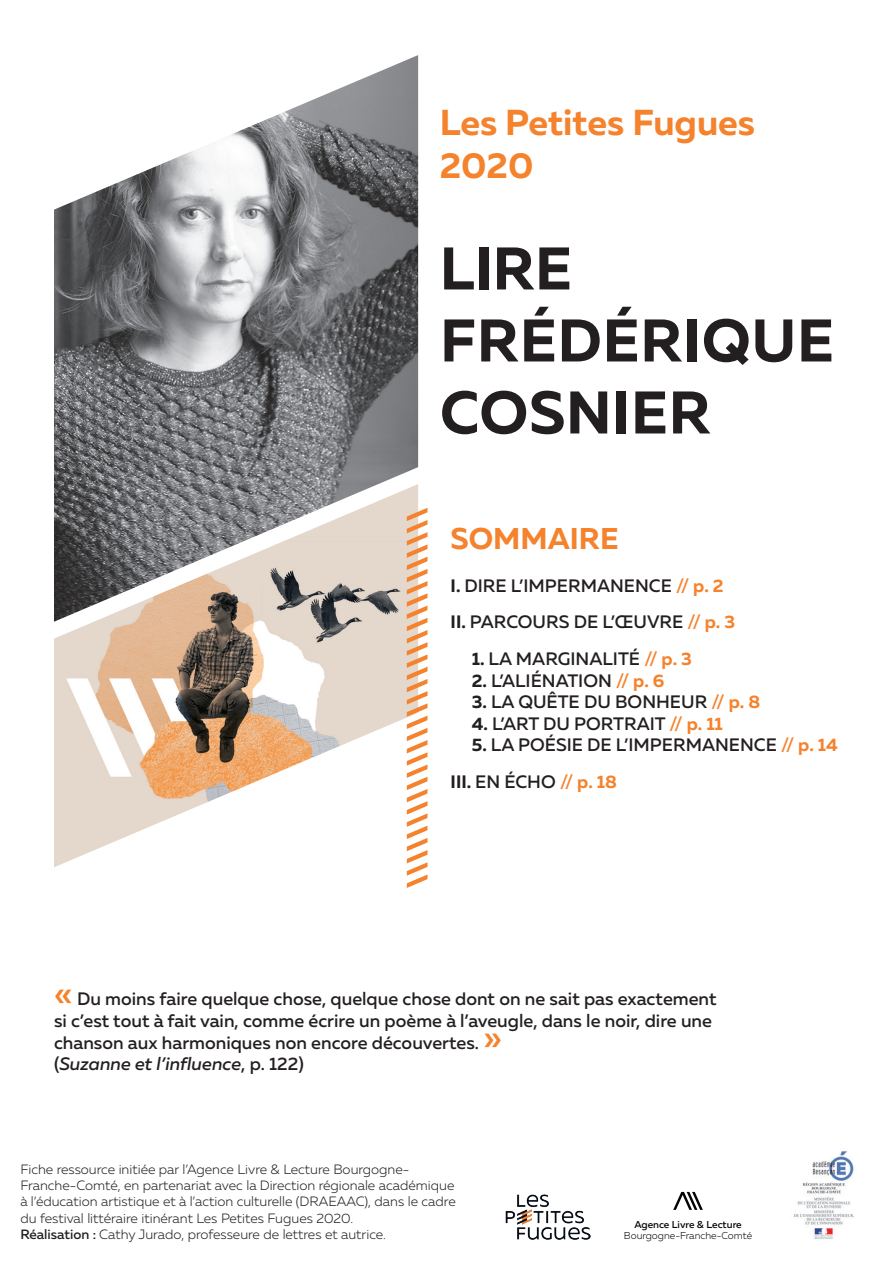
<style>
.page{position:relative;width:893px;height:1263px;background:#fff}
.page>*{position:absolute;margin:0;border:0;box-sizing:border-box;transform-origin:0 0}
.t1{font:700 60px/72px "Muller";letter-spacing:.01em;color:#231f20}
.t2{font:700 36px/43.2px "Muller";color:#f5822c}
.t3{font:700 30px "Muller";color:#f5822c}
.t4{font:500 18px/21.6px "Muller";color:#231f20}
.t5{font:300 13.5px/16.2px "Muller";color:#231f20}
.t6{font:300 10.05px "Muller";color:#040503}
.t7{font:500 10.05px "Muller";color:#040503}
.s1{font-weight:700}
.s2{font-weight:700;color:#f5822c}
.s3{font-size:36px;color:#f5822c}
.s4{font-style:italic}
.s5{font-weight:500}
</style>
<div class="page">
<img style="left:54px;top:55px;width:364px;height:429px">
<img style="left:54px;top:484px;width:364px;height:383px">
<svg style="left:403px;top:504px;width:25px;height:384px"></svg>
<svg style="left:673px;top:1192px;width:30px;height:18px"></svg>
<img style="left:505px;top:1195px;width:85px;height:45px">
<img style="left:794px;top:1151px;width:60px;height:88px">
<h2 class="t2" style="left:440px;top:101px;width:317px">Les Petites Fugues<br>2020</h2>
<h1 class="t1" style="left:440px;top:232px;width:389px">LIRE<br>Frédérique<br>Cosnier</h1>
<h3 class="t3" style="left:451px;top:519px;width:169px">SOMMAIRE</h3>
<p class="t4" style="left:451px;top:567px;width:286px;line-height:36.6px"><span class="s1">I.</span> DIRE L’IMPERMANENCE <span class="s2">// p. 2<br></span><span class="s1">II.</span> PARCOURS DE L’ŒUVRE <span class="s2">// p. 3</span></p>
<p class="t4" style="left:472px;top:648px;width:222px"><span class="s1">1.</span> LA MARGINALITÉ <span class="s2">// p. 3</span></p>
<p class="t4" style="left:472px;top:669px;width:194px"><span class="s1">2.</span> L’ALIÉNATION <span class="s2">// p. 6</span></p>
<p class="t4" style="left:472px;top:691px;width:290px"><span class="s1">3.</span> LA QUÊTE DU BONHEUR <span class="s2">// p. 8</span></p>
<p class="t4" style="left:472px;top:712px;width:253px"><span class="s1">4.</span> L’ART DU PORTRAIT <span class="s2">// p. 11</span></p>
<p class="t4" style="left:451px;top:727px;width:389px;line-height:36.6px;text-indent:21px"><span class="s1">5.</span> LA POÉSIE DE L’IMPERMANENCE <span class="s2">// p. 14<br></span><span class="s1">III.</span> EN ÉCHO <span class="s2">// p. 18</span></p>
<p class="t4" style="left:54px;top:988px;width:664px"><span class="s3">«</span> Du moins faire quelque chose, quelque chose dont on ne sait pas exactement si c’est tout à fait vain, comme écrire un poème à l’aveugle, dans le noir, dire une chanson aux harmoniques non encore découvertes. <span class="s3">»<br></span>(<span class="s4">Suzanne et l’influence</span>, p. 122)</p>
<p class="t5" style="left:20px;top:1161px;width:437px">Fiche ressource initiée par l’Agence Livre &amp; Lecture Bourgogne-Franche-Comté, en partenariat avec la Direction régionale académique à l’éducation artistique et à l’action culturelle (DRAEAAC), dans le cadre du festival littéraire itinérant Les Petites Fugues 2020.<br><span class="s5">Réalisation :</span> Cathy Jurado, professeure de lettres et autrice.</p>
<p class="t7" style="left:634px;top:1218px;width:109px">Agence Livre &amp; Lecture</p>
<p class="t6" style="left:624px;top:1229px;width:130px">Bourgogne-Franche-Comté</p>
</div>
